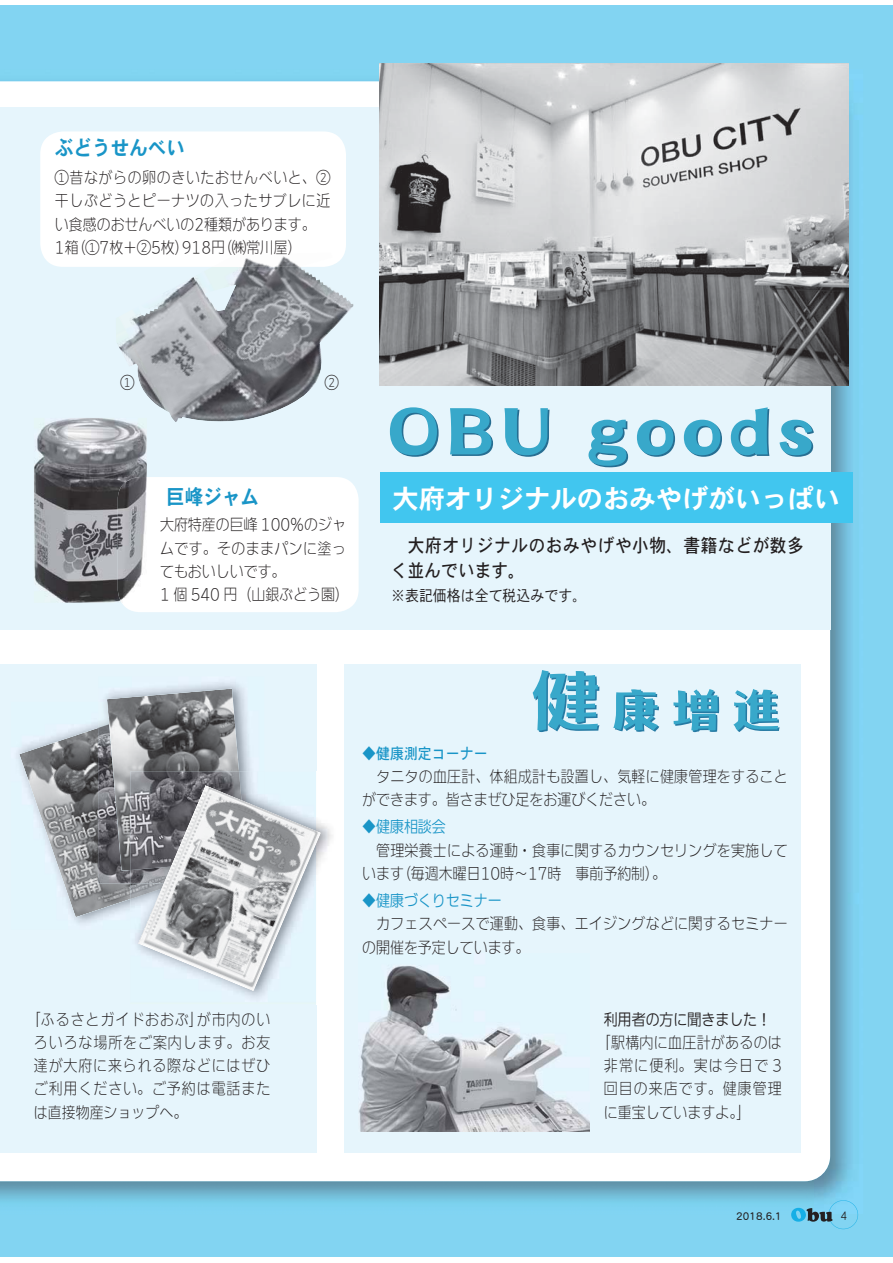
<style>
.page{position:relative;width:893px;height:1263px;background:#fff}
.page>*{position:absolute;margin:0;border:0;box-sizing:border-box;transform-origin:0 0}
.t1{font:68.7px "DF Houroukanban Std N W12 90 msp RKSJ H";letter-spacing:.1em;color:#276e92;scale:.95 1}
.t2{font:26.4px "DFHS Gothic R Pro 6 N W7 90 msp RKSJ H";color:#fff}
.t3{font:20.7px "DFHS Gothic R Pro 6 N W7 90 msp RKSJ H";color:#1995c7;scale:.9 1}
.t4{font:18.6px/25.8px "DFHS Gothic R Pro 6 N W5 90 msp RKSJ H";letter-spacing:.03em;color:#231f20;scale:.9 1}
.t5{font:15.45px/23.2px "DFUD Gothic Std N W2 90 msp RKSJ H";letter-spacing:.02em;color:#231f20;scale:.9 1}
.t6{font:15.45px/23.2px "DFUD Gothic Std N W2 90 msp RKSJ H";letter-spacing:.04em;color:#231f20;scale:.9 1}
.t7{font:15.45px/23.2px "DFUD Gothic Std N W2 90 msp RKSJ H";color:#231f20;scale:.9 1}
.t8{font:15.45px "DFUD Gothic Std N W4 90 msp RKSJ H";color:#1995c7;scale:.9 1}
.t9{font:15.45px "DFHS Gothic R Pro 6 N W3 90 msp RKSJ H";color:#231f20;scale:.9 1}
.t10{font:15.45px "DFUD Gothic Std N W4 90 msp RKSJ H";color:#231f20;scale:.9 1}
.t11{font:15.45px "DFHS Gothic R Pro 6 N W5 90 msp RKSJ H";color:#1995c7;scale:.9 1}
.t12{font:11.85px "DFHS Gothic R Pro 6 N W3 90 msp RKSJ H";color:#231f20;scale:.9 1}
.t13{font:10.35px "DFHS Maru Gothic R Pro 6 N W4 90 msp RKSJ H";color:#231f20}
.s1{color:#242021}
</style>
<div class="page">
<div style="left:0;top:5px;width:892px;height:1252px;background:#82d4f2"></div>
<img style="left:813px;top:121px;width:40px;height:1079px">
<div style="left:0;top:81px;width:830px;height:1100px;background:#fff"></div>
<div style="left:0;top:664px;width:316px;height:488px;background:#e6f5fc"></div>
<div style="left:344px;top:664px;width:457px;height:488px;background:#e6f5fc"></div>
<div style="left:0;top:108px;width:830px;height:522px;background:#e6f5fc"></div>
<div style="left:380px;top:473px;width:472px;height:50px;background:#41c6ef"></div>
<img style="left:380px;top:64px;width:468px;height:322px">
<img style="left:359px;top:966px;width:230px;height:166px">
<svg style="left:533px;top:670px;width:66px;height:62px"></svg>
<svg style="left:613px;top:689px;width:46px;height:43px"></svg>
<svg style="left:673px;top:689px;width:46px;height:43px"></svg>
<svg style="left:733px;top:689px;width:47px;height:43px"></svg>
<img style="left:19px;top:728px;width:111px;height:189px">
<img style="left:104px;top:682px;width:147px;height:90px">
<img style="left:98px;top:702px;width:9px;height:22px">
<img style="left:98px;top:724px;width:32px;height:159px">
<img style="left:107px;top:689px;width:132px;height:182px">
<img style="left:135px;top:772px;width:203px;height:232px">
<img style="left:130px;top:899px;width:8px;height:31px">
<img style="left:130px;top:883px;width:8px;height:16px">
<img style="left:247px;top:772px;width:17px;height:13px">
<img style="left:130px;top:870px;width:8px;height:13px">
<img style="left:130px;top:772px;width:117px;height:98px">
<img style="left:138px;top:785px;width:183px;height:206px">
<div style="left:40px;top:131px;width:306px;height:136px;background:#fff;border-radius:23px"></div>
<div style="left:118px;top:477px;width:241px;height:135px;background:#fff;border-radius:23px"></div>
<img style="left:34px;top:418px;width:113px;height:185px">
<img style="left:118px;top:477px;width:29px;height:126px">
<img style="left:116px;top:267px;width:237px;height:155px">
<img style="left:243px;top:256px;width:85px;height:11px">
<svg style="left:791px;top:1200px;width:67px;height:29px"></svg>
<h3 class="t3" style="left:55px;top:140px;width:146px">ぶどうせんべい</h3>
<p class="t6" style="left:55px;top:168px;width:308px">①昔ながらの卵のきいたおせんべいと、②干しぶどうとピーナツの入ったサブレに近い食感のおせんべいの2種類があります。<br>1箱（①7枚＋②5枚）918円（<span class="s1">㈱常川屋）</span></p>
<p class="t5" style="left:121px;top:373px;width:17px">①</p>
<p class="t5" style="left:325px;top:373px;width:17px">②</p>
<h3 class="t3" style="left:166px;top:489px;width:105px">巨峰ジャム</h3>
<p class="t7" style="left:160px;top:515px;width:211px">大府特産の巨峰 100％のジャムです。そのままパンに塗ってもおいしいです。<br>1 個 540 円（山銀ぶどう園）</p>
<h1 class="t1" style="left:389px;top:405px;width:451px">OBU goods</h1>
<h2 class="t2" style="left:392px;top:488px;width:449px">大府オリジナルのおみやげがいっぱい</h2>
<p class="t4" style="left:391px;top:534px;width:460px;text-indent:17px">大府オリジナルのおみやげや小物、書籍などが数多く並んでいます。</p>
<p class="t9" style="left:391px;top:589px;width:218px">※表記価格は全て税込みです。</p>
<p class="t5" style="left:34px;top:1009px;width:264px;text-align:justify;text-indent:-7px">「ふるさとガイドおおぶ」が市内のいろいろな場所をご案内します。お友達が大府に来られる際などにはぜひご利用ください。ご予約は電話または直接物産ショップへ。</p>
<p class="t11" style="left:362px;top:747px;width:141px">◆健康測定コーナー</p>
<p class="t5" style="left:362px;top:766px;width:474px;text-indent:14px">タニタの血圧計、体組成計も設置し、気軽に健康管理をすることができます。皆さまぜひ足をお運びください。</p>
<p class="t8" style="left:362px;top:821px;width:94px">◆健康相談会</p>
<p class="t5" style="left:362px;top:840px;width:474px;text-indent:14px">管理栄養士による運動・食事に関するカウンセリングを実施しています（毎週木曜日10時～17時　事前予約制）。</p>
<p class="t8" style="left:362px;top:895px;width:156px">◆健康づくりセミナー</p>
<p class="t5" style="left:362px;top:914px;width:474px;text-indent:14px">カフェスペースで運動、食事、エイジングなどに関するセミナーの開催を予定しています。</p>
<p class="t10" style="left:604px;top:1013px;width:187px">利用者の方に聞きました！</p>
<p class="t5" style="left:604px;top:1033px;width:199px;text-align:justify;text-indent:-7px">「駅構内に血圧計があるのは非常に便利。実は今日で 3回目の来店です。健康管理に重宝していますよ。」</p>
<p class="t13" style="left:736px;top:1212px;width:47px">2018.6.1</p>
<p class="t12" style="left:841px;top:1211px;width:8px">4</p>
</div>
